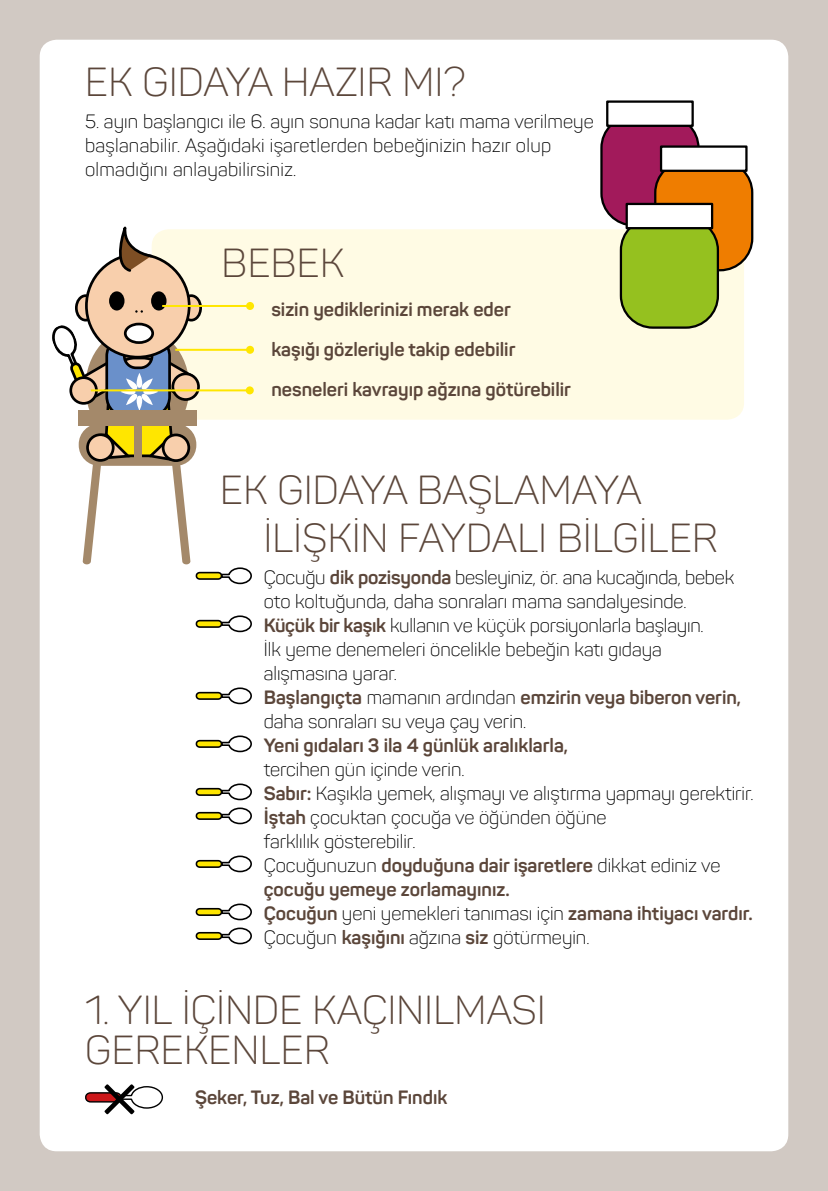
<style>
.page{position:relative;width:828px;height:1191px;background:#d1c9c3}
.page>*{position:absolute;margin:0;border:0;box-sizing:border-box;transform-origin:0 0}
.t1{font:76.4px "Panton";color:#000}
.t2{font:300 40px/48px "Panton";letter-spacing:.01em;color:#5b463a}
.t3{font:300 19px/24px "Panton";color:#000}
.t4{font:700 19px/24px "Panton";color:#5b463a}
.s1{font-weight:700;color:#5b463a}
.s2{font-weight:300;color:#000}
</style>
<div class="page">
<div style="left:40px;top:40px;width:748px;height:1111px;background:#fff;border-radius:17px"></div>
<div style="left:152px;top:229px;width:592px;height:191px;background:#fffbe4;border-radius:17px"></div>
<div style="left:196px;top:572px;width:25px;height:7px;background:#ffe600;border-radius:3px"></div>
<div style="left:196px;top:572px;width:26px;height:8px;border:2px solid #000;border-radius:3px"></div>
<svg style="left:220px;top:567px;width:32px;height:18px"></svg>
<div style="left:196px;top:620px;width:25px;height:7px;background:#ffe600;border-radius:3px"></div>
<div style="left:196px;top:620px;width:26px;height:8px;border:2px solid #000;border-radius:3px"></div>
<svg style="left:220px;top:615px;width:32px;height:18px"></svg>
<div style="left:196px;top:692px;width:25px;height:7px;background:#ffe600;border-radius:3px"></div>
<div style="left:196px;top:692px;width:26px;height:8px;border:2px solid #000;border-radius:3px"></div>
<svg style="left:220px;top:687px;width:32px;height:18px"></svg>
<div style="left:196px;top:740px;width:25px;height:7px;background:#ffe600;border-radius:3px"></div>
<div style="left:196px;top:740px;width:26px;height:8px;border:2px solid #000;border-radius:3px"></div>
<svg style="left:220px;top:735px;width:32px;height:18px"></svg>
<div style="left:196px;top:788px;width:25px;height:7px;background:#ffe600;border-radius:3px"></div>
<div style="left:196px;top:788px;width:26px;height:8px;border:2px solid #000;border-radius:3px"></div>
<div style="left:196px;top:812px;width:25px;height:7px;background:#ffe600;border-radius:3px"></div>
<div style="left:196px;top:812px;width:26px;height:8px;border:2px solid #000;border-radius:3px"></div>
<svg style="left:220px;top:783px;width:32px;height:42px"></svg>
<div style="left:196px;top:860px;width:25px;height:7px;background:#ffe600;border-radius:3px"></div>
<div style="left:196px;top:860px;width:26px;height:8px;border:2px solid #000;border-radius:3px"></div>
<svg style="left:220px;top:855px;width:32px;height:18px"></svg>
<div style="left:196px;top:908px;width:25px;height:7px;background:#ffe600;border-radius:3px"></div>
<div style="left:196px;top:908px;width:26px;height:8px;border:2px solid #000;border-radius:3px"></div>
<div style="left:196px;top:932px;width:25px;height:7px;background:#ffe600;border-radius:3px"></div>
<div style="left:196px;top:932px;width:26px;height:8px;border:2px solid #000;border-radius:3px"></div>
<svg style="left:220px;top:903px;width:32px;height:42px"></svg>
<svg style="left:76px;top:296px;width:19px;height:24px"></svg>
<div style="left:75px;top:294px;width:21px;height:27px;border:3px solid #000;border-radius:50%"></div>
<svg style="left:182px;top:296px;width:19px;height:24px"></svg>
<div style="left:181px;top:294px;width:21px;height:27px;border:3px solid #000;border-radius:50%"></div>
<div style="left:86px;top:254px;width:103px;height:103px;background:#f8cfac;border-radius:50%"></div>
<svg style="left:112px;top:226px;width:42px;height:46px"></svg>
<div style="left:109px;top:291px;width:15px;height:19px;background:#000;border-radius:50%"></div>
<div style="left:151px;top:291px;width:15px;height:19px;background:#000;border-radius:50%"></div>
<svg style="left:135px;top:310px;width:8px;height:3px"></svg>
<svg style="left:52px;top:322px;width:150px;height:242px"></svg>
<svg style="left:173px;top:374px;width:25px;height:25px"></svg>
<div style="left:171px;top:372px;width:29px;height:29px;border:3px solid #000;border-radius:50%"></div>
<div style="left:71px;top:378px;width:25px;height:25px;background:#f8cfac;border-radius:50%"></div>
<div style="left:69px;top:376px;width:29px;height:29px;border:3px solid #000;border-radius:50%"></div>
<div style="left:601px;top:116px;width:97px;height:109px;background:#a21a5b;border-radius:32px"></div>
<div style="left:600px;top:115px;width:99px;height:111px;border:2px solid #000;border-radius:32px"></div>
<div style="left:607px;top:102px;width:85px;height:24px;background:#fff"></div>
<div style="left:606px;top:100px;width:88px;height:27px;border:2px solid #000"></div>
<div style="left:655px;top:161px;width:97px;height:109px;background:#ef7d00;border-radius:32px"></div>
<div style="left:654px;top:160px;width:99px;height:111px;border:2px solid #000;border-radius:32px"></div>
<div style="left:661px;top:147px;width:85px;height:24px;background:#fff"></div>
<div style="left:660px;top:145px;width:87px;height:27px;border:2px solid #000"></div>
<div style="left:621px;top:218px;width:97px;height:109px;background:#95c11f;border-radius:32px"></div>
<div style="left:620px;top:217px;width:99px;height:112px;border:2px solid #000;border-radius:32px"></div>
<div style="left:627px;top:204px;width:85px;height:24px;background:#fff"></div>
<div style="left:625px;top:203px;width:88px;height:26px;border:2px solid #000"></div>
<hr style="left:162px;top:305px;width:88px;height:2px;background:#ffe600">
<div style="left:246px;top:302px;width:8px;height:8px;background:#ffe600;border-radius:50%"></div>
<hr style="left:175px;top:349px;width:75px;height:2px;background:#ffe600">
<div style="left:246px;top:346px;width:8px;height:8px;background:#ffe600;border-radius:50%"></div>
<hr style="left:91px;top:389px;width:159px;height:2px;background:#ffe600">
<div style="left:246px;top:386px;width:8px;height:8px;background:#ffe600;border-radius:50%"></div>
<div style="left:86px;top:1092px;width:35px;height:9px;background:#cd171a;border-radius:4px"></div>
<div style="left:85px;top:1092px;width:36px;height:10px;border:1px solid #000;border-radius:4px"></div>
<svg style="left:120px;top:1086px;width:44px;height:23px"></svg>
<p class="t2" style="left:85px;top:58px;width:382px">EK GIDAYA HAZIR MI?</p>
<p class="t3" style="left:85px;top:109px;width:510px">5. ayın başlangıcı ile 6. ayın sonuna kadar katı mama verilmeye başlanabilir. Aşağıdaki işaretlerden bebeğinizin hazır olup olmadığını anlayabilirsiniz.</p>
<p class="t2" style="left:222px;top:239px;width:124px">BEBEK</p>
<p class="t4" style="left:271px;top:297px;width:241px">sizin yediklerinizi merak eder</p>
<p class="t4" style="left:271px;top:337px;width:245px">kaşığı gözleriyle takip edebilir</p>
<p class="t4" style="left:271px;top:377px;width:301px">nesneleri kavrayıp ağzına götürebilir</p>
<p class="t2" style="left:264px;top:466px;width:455px;text-indent:-43px">EK GIDAYA BAŞLAMAYA<br>İLİŞKİN FAYDALI BİLGİLER</p>
<p class="t3" style="left:264px;top:565px;width:472px">Çocuğu <span class="s1">dik pozisyonda</span> besleyiniz, ör. ana kucağında, bebek oto koltuğunda, daha sonraları mama sandalyesinde.</p>
<p class="t3" style="left:264px;top:613px;width:441px"><span class="s1">Küçük bir kaşık</span> kullanın ve küçük porsiyonlarla başlayın.<br>İlk yeme denemeleri öncelikle bebeğin katı gıdaya alışmasına yarar.</p>
<p class="t3" style="left:264px;top:685px;width:479px"><span class="s1">Başlangıçta</span> mamanın ardından <span class="s1">emzirin veya biberon verin, </span>daha sonraları su veya çay verin.</p>
<p class="t4" style="left:264px;top:733px;width:306px">Yeni gıdaları 3 ila 4 günlük aralıklarla, <span class="s2">tercihen gün içinde verin.</span></p>
<p class="t3" style="left:264px;top:781px;width:491px"><span class="s1">Sabır:</span> Kaşıkla yemek, alışmayı ve alıştırma yapmayı gerektirir.</p>
<p class="t3" style="left:264px;top:805px;width:344px"><span class="s1">İştah</span> çocuktan çocuğa ve öğünden öğüne farklılık gösterebilir.</p>
<p class="t4" style="left:264px;top:853px;width:458px"><span class="s2">Çocuğunuzun</span> doyduğuna dair işaretlere <span class="s2">dikkat ediniz ve </span>çocuğu yemeye zorlamayınız.</p>
<p class="t4" style="left:264px;top:901px;width:490px">Çocuğun <span class="s2">yeni yemekleri tanıması için</span> zamana ihtiyacı vardır.</p>
<p class="t3" style="left:264px;top:925px;width:327px">Çocuğun <span class="s1">kaşığını</span> ağzına <span class="s1">siz</span> götürmeyin.</p>
<p class="t2" style="left:85px;top:986px;width:462px">1. YIL İÇİNDE KAÇINILMASI</p>
<p class="t2" style="left:85px;top:1026px;width:246px">GEREKENLER</p>
<p class="t4" style="left:195px;top:1085px;width:254px">Şeker, Tuz, Bal ve Bütün Fındık</p>
<p class="t1" style="left:100px;top:1050px;width:40px">×</p>
</div>
